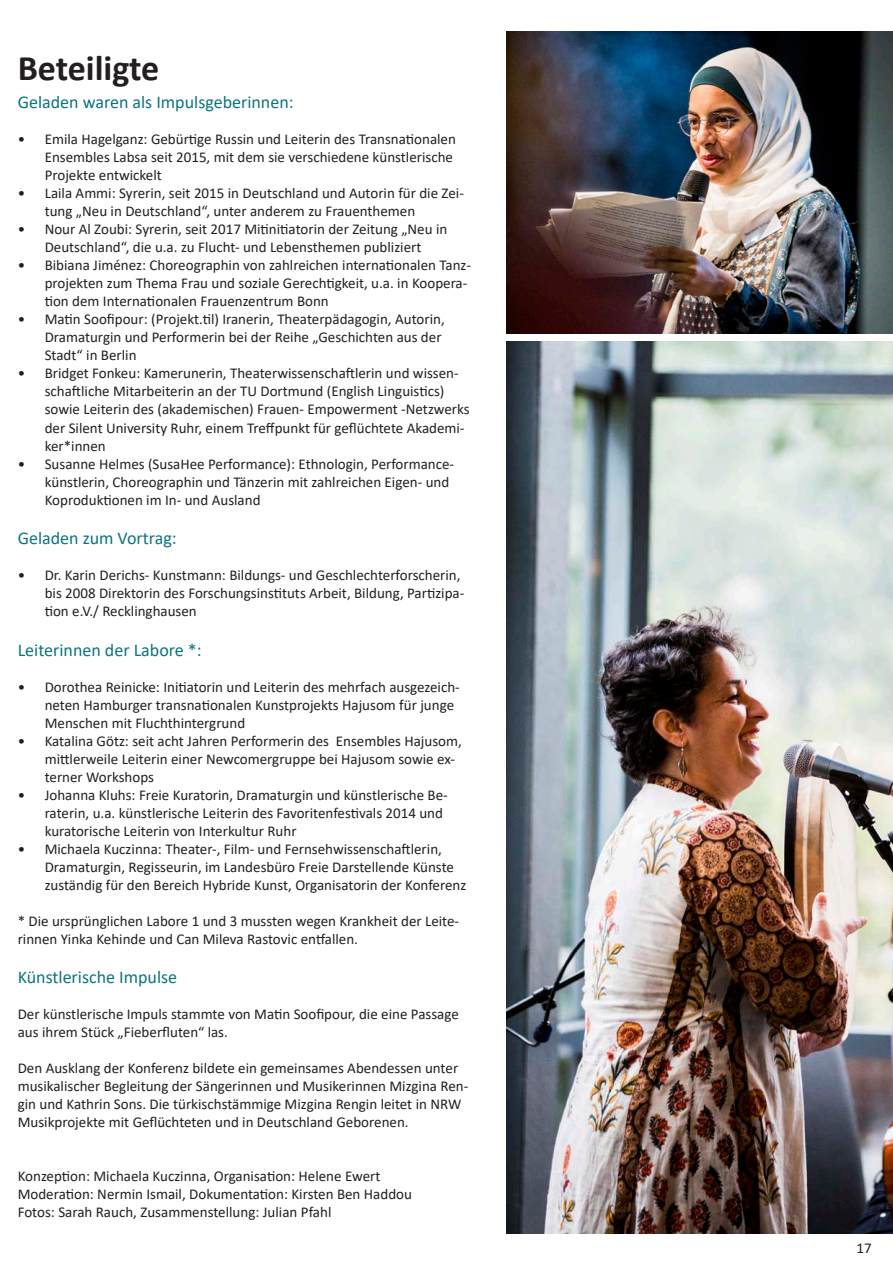
<style>
.page{position:relative;width:893px;height:1263px;background:#fff}
.page>*{position:absolute;margin:0;border:0;box-sizing:border-box;transform-origin:0 0}
.t1{font:700 36px "Calibri";color:#231f20}
.t2{font:18px "Calibri";color:#0c747e}
.t3{font:15px/18px "Calibri";color:#231f20}
</style>
<div class="page">
<img style="left:507px;top:342px;width:386px;height:891px">
<img style="left:507px;top:31px;width:386px;height:303px">
<h1 class="t1" style="left:18px;top:42px;width:143px">Beteiligte</h1>
<p class="t2" style="left:18px;top:90px;width:277px">Geladen waren als Impulsgeberinnen:</p>
<p class="t3" style="left:45px;top:130px;width:413px;text-indent:-27px">• Emila Hagelganz: Gebürtige Russin und Leiterin des Transnationalen<br>Ensembles Labsa seit 2015, mit dem sie verschiedene künstlerische<br>Projekte entwickelt</p>
<p class="t3" style="left:45px;top:184px;width:421px;text-indent:-27px">• Laila Ammi: Syrerin, seit 2015 in Deutschland und Autorin für die Zei&shy;tung „Neu in Deutschland“, unter anderem zu Frauenthemen</p>
<p class="t3" style="left:18px;top:220px;width:431px;text-align:center">• Nour Al Zoubi: Syrerin, seit 2017 Mitinitiatorin der Zeitung „Neu in<br>Deutschland“, die u.a. zu Flucht- und Lebensthemen publiziert</p>
<p class="t3" style="left:45px;top:256px;width:428px;text-indent:-27px">• Bibiana Jiménez: Choreographin von zahlreichen internationalen Tanz&shy;projekten zum Thema Frau und soziale Gerechtigkeit, u.a. in Koopera&shy;tion dem Internationalen Frauenzentrum Bonn</p>
<p class="t3" style="left:45px;top:310px;width:402px;text-indent:-27px">• Matin Soofipour: (Projekt.til) Iranerin, Theaterpädagogin, Autorin,<br>Dramaturgin und Performerin bei der Reihe „Geschichten aus der<br>Stadt“ in Berlin</p>
<p class="t3" style="left:45px;top:364px;width:426px;text-indent:-27px">• Bridget Fonkeu: Kamerunerin, Theaterwissenschaftlerin und wissen&shy;schaftliche Mitarbeiterin an der TU Dortmund (English Linguistics) sowie Leiterin des (akademischen) Frauen- Empowerment -Netzwerks der Silent University Ruhr, einem Treffpunkt für geflüchtete Akademi&shy;ker*innen</p>
<p class="t3" style="left:45px;top:454px;width:411px;text-indent:-27px">• Susanne Helmes (SusaHee Performance): Ethnologin, Performance&shy;künstlerin, Choreographin und Tänzerin mit zahlreichen Eigen- und<br>Koproduktionen im In- und Ausland</p>
<p class="t2" style="left:18px;top:526px;width:161px">Geladen zum Vortrag:</p>
<p class="t3" style="left:45px;top:566px;width:421px;text-indent:-27px">• Dr. Karin Derichs- Kunstmann: Bildungs- und Geschlechterforscherin, bis 2008 Direktorin des Forschungsinstituts Arbeit, Bildung, Partizipa&shy;tion e.V./ Recklinghausen</p>
<p class="t2" style="left:18px;top:637px;width:186px">Leiterinnen der Labore *:</p>
<p class="t3" style="left:45px;top:677px;width:417px;text-indent:-27px">• Dorothea Reinicke: Initiatorin und Leiterin des mehrfach ausgezeich&shy;neten Hamburger transnationalen Kunstprojekts Hajusom für junge<br>Menschen mit Fluchthintergrund</p>
<p class="t3" style="left:45px;top:731px;width:419px;text-indent:-27px">• Katalina Götz: seit acht Jahren Performerin des Ensembles Hajusom, mittlerweile Leiterin einer Newcomergruppe bei Hajusom sowie ex&shy;terner Workshops</p>
<p class="t3" style="left:45px;top:785px;width:405px;text-indent:-27px">• Johanna Kluhs: Freie Kuratorin, Dramaturgin und künstlerische Be&shy;raterin, u.a. künstlerische Leiterin des Favoritenfestivals 2014 und kuratorische Leiterin von Interkultur Ruhr</p>
<p class="t3" style="left:45px;top:839px;width:423px;text-indent:-27px">• Michaela Kuczinna: Theater-, Film- und Fernsehwissenschaftlerin,<br>Dramaturgin, Regisseurin, im Landesbüro Freie Darstellende Künste zuständig für den Bereich Hybride Kunst, Organisatorin der Konferenz</p>
<p class="t3" style="left:18px;top:911px;width:443px">* Die ursprünglichen Labore 1 und 3 mussten wegen Krankheit der Leite&shy;rinnen Yinka Kehinde und Can Mileva Rastovic entfallen.</p>
<p class="t2" style="left:18px;top:965px;width:161px">Künstlerische Impulse</p>
<p class="t3" style="left:18px;top:1005px;width:443px">Der künstlerische Impuls stammte von Matin Soofipour, die eine Passage aus ihrem Stück „Fieberfluten“ las.</p>
<p class="t3" style="left:18px;top:1059px;width:452px">Den Ausklang der Konferenz bildete ein gemeinsames Abendessen unter musikalischer Begleitung der Sängerinnen und Musikerinnen Mizgina Ren&shy;gin und Kathrin Sons. Die türkischstämmige Mizgina Rengin leitet in NRW Musikprojekte mit Geflüchteten und in Deutschland Geborenen.</p>
<p class="t3" style="left:18px;top:1167px;width:396px">Konzeption: Michaela Kuczinna, Organisation: Helene Ewert<br>Moderation: Nermin Ismail, Dokumentation: Kirsten Ben Haddou<br>Fotos: Sarah Rauch, Zusammenstellung: Julian Pfahl</p>
<p class="t3" style="left:856px;top:1238px;width:17px">17</p>
</div>
